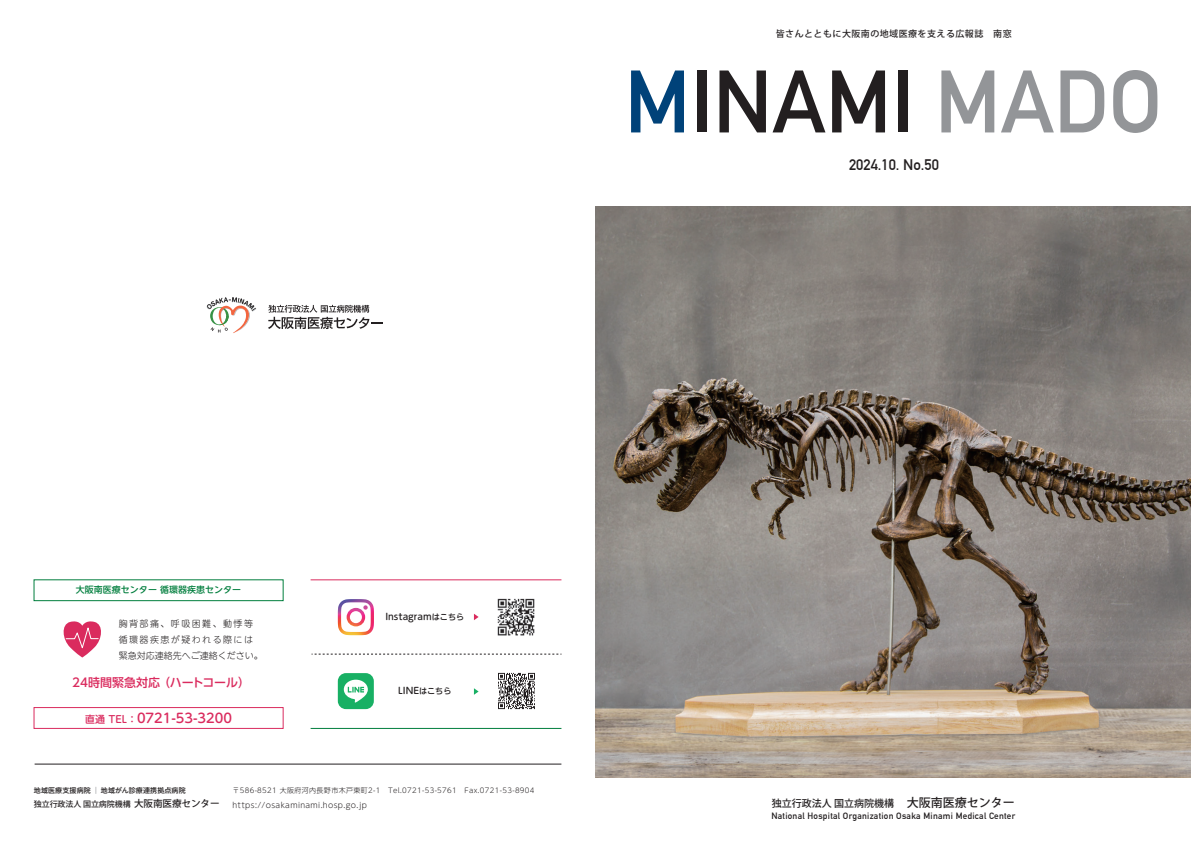
<style>
.page{position:relative;width:1191px;height:842px;background:#fff}
.page>*{position:absolute;margin:0;border:0;box-sizing:border-box;transform-origin:0 0}
.t1{font:700 87px "DIN Alternate";color:#231f20}
.t2{font:700 15px "DIN Alternate";color:#231f20}
.t3{font:500 13px "UD Shin M Go Pro";color:#da2b5e}
.t4{font:500 12px "UD Shin Go Pro";color:#da2b5e}
.t5{font:500 12px "Koz Go Pr 6 N";color:#231f20}
.t6{font:500 10px "Koz Go Pr 6 N";color:#231f20}
.t7{font:500 10px "UD Shin M Go Pro";color:#da2b5e}
.t8{font:500 9.6px "Koz Go Pr 6 N";letter-spacing:-.01em;color:#231f20}
.t9{font:700 9px "DIN Alternate";letter-spacing:.03em;color:#231f20}
.t10{font:300 9px/16px "UD Shin M Go Pro";letter-spacing:.16em;color:#231f20}
.t11{font:500 9px "Koz Go Pro";letter-spacing:.05em;color:#231f20}
.t12{font:500 9px "UD Shin M Go Pro";color:#231f20}
.t13{font:500 9px "UD Shin M Go Pro";color:#007e3d}
.t14{font:500 8px "Koz Go Pr 6 N";letter-spacing:-.01em;color:#231f20}
.t15{font:300 7.7px "UD Shin M Go Pro";letter-spacing:.05em;color:#231f20}
.t16{font:300 7px "UD Shin M Go Pro";letter-spacing:.05em;color:#231f20}
.t17{font:500 7px "UD Shin M Go Pro";letter-spacing:.02em;color:#231f20}
.s1{color:#004279}
.s2{color:#939598}
.s3{font-size:10px}
.s4{font-size:8.1px}
</style>
<div class="page">
<img style="left:595px;top:206px;width:596px;height:571px">
<img style="left:497px;top:598px;width:38px;height:38px">
<svg style="left:268px;top:305px;width:115px;height:24px"></svg>
<svg style="left:206px;top:297px;width:50px;height:36px"></svg>
<svg style="left:63px;top:621px;width:38px;height:36px"></svg>
<hr style="left:35px;top:764px;width:526px;height:1px;background:#231f20">
<div style="left:34px;top:579px;width:249px;height:22px;border:1px solid #007e3d"></div>
<div style="left:34px;top:707px;width:249px;height:22px;border:1px solid #da2b5e"></div>
<hr style="left:310px;top:579px;width:251px;height:1px;background:#da2b5e">
<hr style="left:310px;top:728px;width:251px;height:1px;background:#007e3d">
<svg style="left:311px;top:654px;width:250px;height:1px"></svg>
<div style="left:338px;top:673px;width:36px;height:36px;background:#18b064;border-radius:8px"></div>
<svg style="left:344px;top:680px;width:24px;height:23px"></svg>
<img style="left:338px;top:599px;width:36px;height:36px">
<svg style="left:474px;top:614px;width:4px;height:6px"></svg>
<svg style="left:474px;top:688px;width:4px;height:7px"></svg>
<img style="left:498px;top:672px;width:37px;height:38px">
<p class="t11" style="left:776px;top:28px;width:237px">皆さんとともに大阪南の地域医療を支える広報誌　南窓</p>
<h1 class="t1" style="left:624px;top:36px;width:539px"><span class="s1">M</span>INAMI <span class="s2">MADO</span></h1>
<h2 class="t2" style="left:849px;top:153px;width:91px">2024.10. No.50</h2>
<p class="t13" style="left:76px;top:583px;width:166px">大阪南医療センター循環器疾患センター</p>
<p class="t10" style="left:119px;top:615px;width:145px">胸背部痛、呼吸困難、動悸等循環器疾患が疑われる際には緊急対応連絡先へご連絡ください。</p>
<h3 class="t4" style="left:158px;top:673px;width:94px">（ハートコール(</h3>
<h3 class="t4" style="left:72px;top:673px;width:89px">24時間緊急対応</h3>
<h3 class="t3" style="left:127px;top:708px;width:106px"><span class="s3">：</span>0721-53-3200</h3>
<h3 class="t7" style="left:85px;top:711px;width:43px">直通 TEL</h3>
<p class="t12" style="left:385px;top:609px;width:80px">Instagram<span class="s4">はこちら</span></p>
<p class="t12" style="left:398px;top:684px;width:55px">LINE<span class="s4">はこちら</span></p>
<p class="t17" style="left:34px;top:785px;width:153px">地域医療支援病院<span class="s2">｜</span>地域がん診療連携拠点病院</p>
<p class="t16" style="left:232px;top:784px;width:304px">〒586-8521 大阪府河内長野市木戸東町2-1　Tel.0721-53-5761　Fax.0721-53-8904</p>
<h3 class="t8" style="left:134px;top:798px;width:87px">大阪南医療センター</h3>
<p class="t14" style="left:34px;top:800px;width:98px">独立行政法人国立病院機構</p>
<p class="t15" style="left:232px;top:798px;width:136px">https://osakaminami.hosp.go.jp</p>
<h3 class="t5" style="left:907px;top:796px;width:109px">大阪南医療センター</h3>
<h3 class="t6" style="left:772px;top:798px;width:134px">独立行政法人国立病院機構　</h3>
<p class="t9" style="left:771px;top:809px;width:245px">National Hospital Organization Osaka Minami Medical Center</p>
</div>
